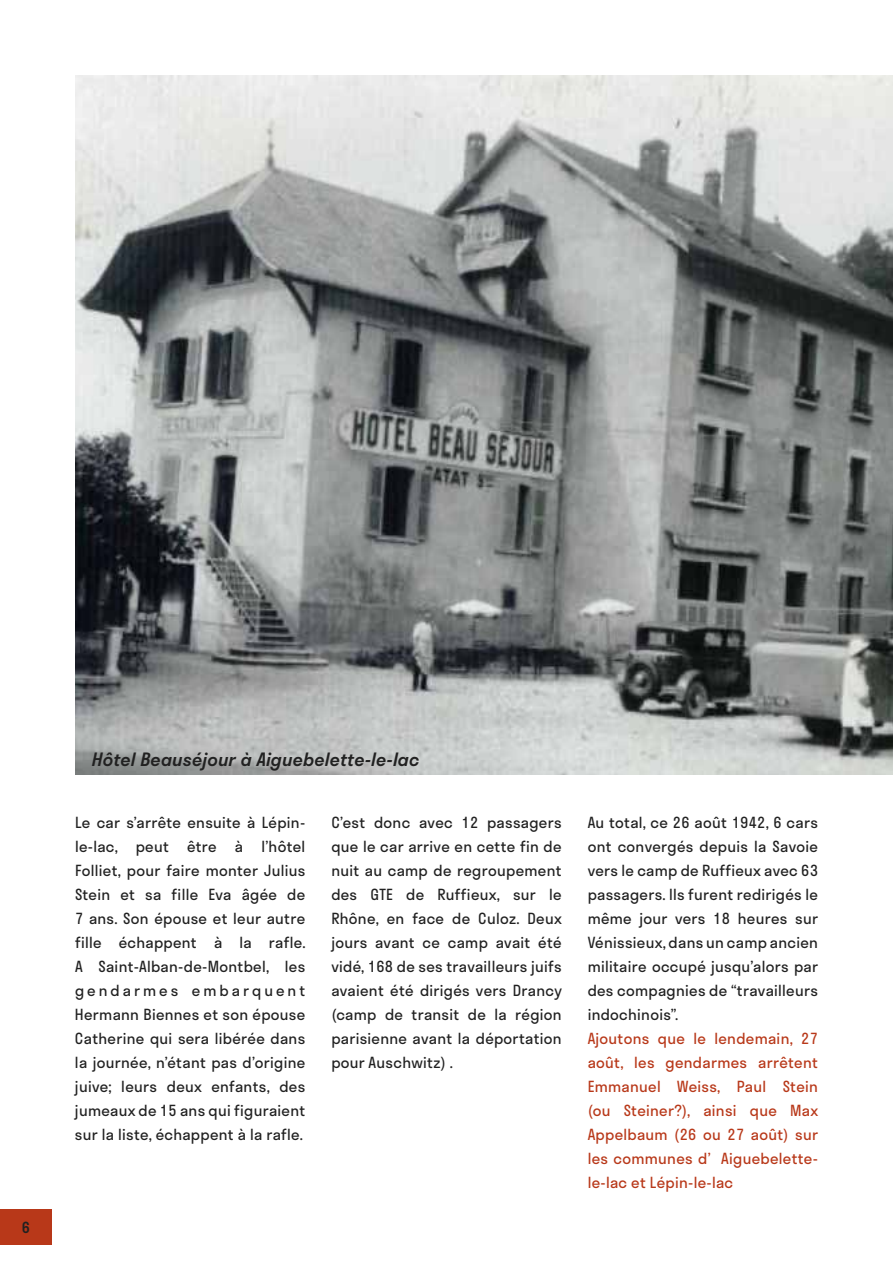
<style>
.page{position:relative;width:893px;height:1263px;background:#fff}
.page>*{position:absolute;margin:0;border:0;box-sizing:border-box;transform-origin:0 0}
.t1{font:italic 500 18px "Stratos";letter-spacing:.01em;color:#212121}
.t2{font:15px/24px "Stratos";letter-spacing:.02em;color:#212121;text-align:justify}
.t3{font:15px/24px "Stratos";letter-spacing:.02em;color:#b83819;text-align:justify}
.t4{font:500 15px "Stratos";color:#212121}
</style>
<div class="page">
<img style="left:75px;top:75px;width:818px;height:699px">
<div style="left:0;top:1209px;width:51px;height:36px;background:#b83819"></div>
<p class="t4" style="left:22px;top:1215px;width:10px">6</p>
<p class="t1" style="left:92px;top:745px;width:329px">Hôtel Beauséjour à Aiguebelette-le-lac</p>
<p class="t2" style="left:75px;top:809px;width:232px">Le car s’arrête ensuite à Lépin&shy;le-lac, peut être à l’hôtel Folliet, pour faire monter Julius Stein et sa fille Eva âgée de 7 ans. Son épouse et leur autre fille échappent à la rafle.<br>A Saint-Alban-de-Montbel, les gendarmes embarquent Hermann Biennes et son épouse Catherine qui sera libérée dans la journée, n’étant pas d’origine juive; leurs deux enfants, des jumeaux de 15 ans qui figuraient sur la liste, échappent à la rafle.</p>
<p class="t2" style="left:331px;top:809px;width:232px">C’est donc avec 12 passagers que le car arrive en cette fin de nuit au camp de regroupement des GTE de Ruffieux, sur le Rhône, en face de Culoz. Deux jours avant ce camp avait été vidé, 168 de ses travailleurs juifs avaient été dirigés vers Drancy (camp de transit de la région parisienne avant la déportation pour Auschwitz) .</p>
<p class="t2" style="left:588px;top:809px;width:232px">Au total, ce 26 août 1942, 6 cars ont convergés depuis la Savoie vers le camp de Ruffieux avec 63 passagers. Ils furent redirigés le même jour vers 18 heures sur Vénissieux, dans un camp ancien militaire occupé jusqu’alors par des compagnies de “travailleurs indochinois”.</p>
<p class="t3" style="left:588px;top:1025px;width:232px">Ajoutons que le lendemain, 27 août, les gendarmes arrêtent Emmanuel Weiss, Paul Stein (ou Steiner?), ainsi que Max Appelbaum (26 ou 27 août) sur les communes d’ Aiguebelette&shy;le-lac et Lépin-le-lac</p>
</div>
